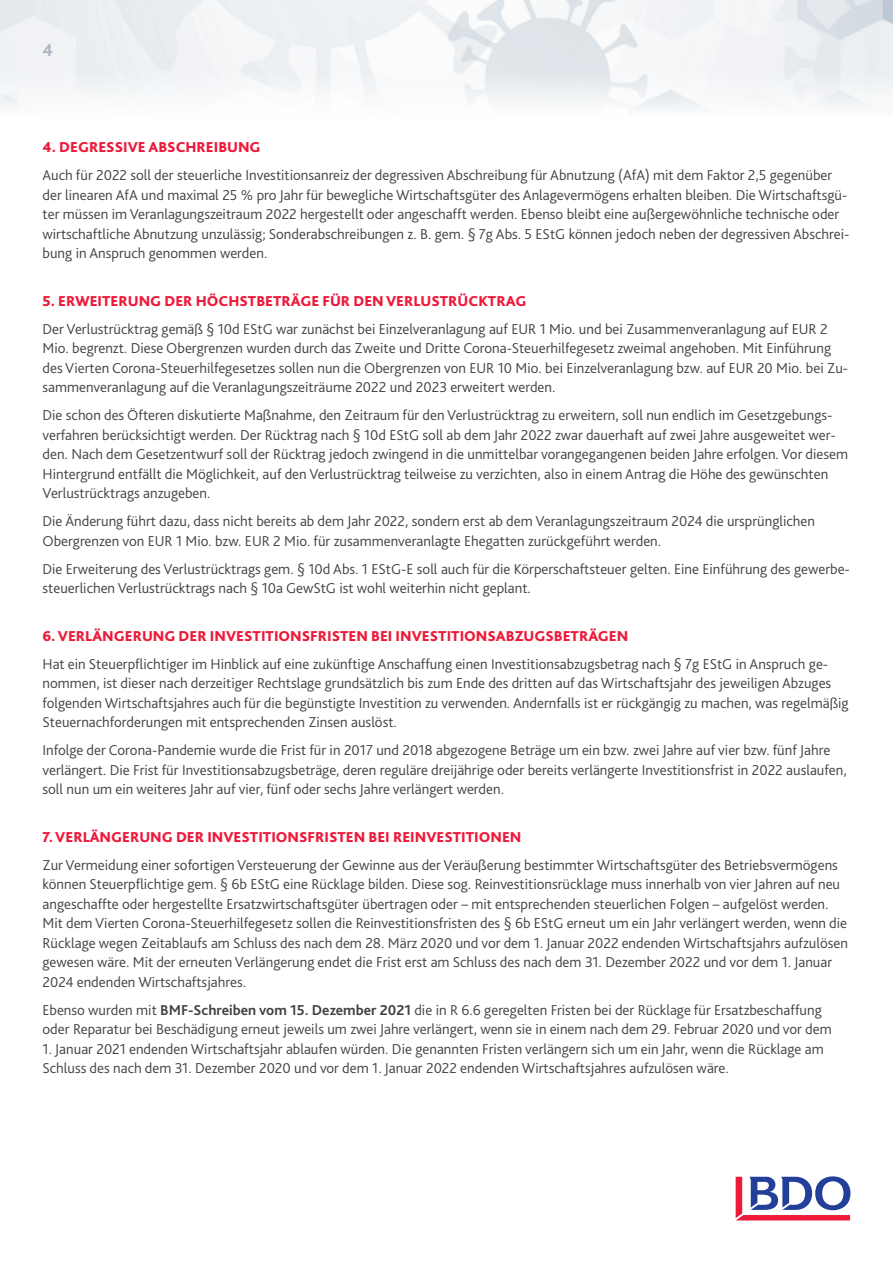
<style>
.page{position:relative;width:893px;height:1263px;background:#fff}
.page>*{position:absolute;margin:0;border:0;box-sizing:border-box;transform-origin:0 0}
.Adress_field_envelop{font:700 18px "Bliss Pro";color:#a9b2be}
.Body_text{font:300 15px/19.5px "Bliss Pro";color:#414140}
.Subheading_level_1{font:800 15px "Bliss Pro";color:#ed1a3a}
.s1{font-weight:700}
</style>
<div class="page">
<img style="left:0;top:0;width:893px;height:56px">
<svg style="left:736px;top:1176px;width:114px;height:44px"></svg>
<p class="Adress_field_envelop" style="left:43px;top:39px;width:12px">4</p>
<p class="Subheading_level_1" style="left:43px;top:138px;width:220px">4. DEGRESSIVE ABSCHREIBUNG</p>
<p class="Body_text" style="left:43px;top:165px;width:808px">Auch für 2022 soll der steuerliche Investitionsanreiz der degressiven Abschreibung für Abnutzung (AfA) mit dem Faktor 2,5 gegenüber der linearen AfA und maximal 25 % pro Jahr für bewegliche Wirtschaftsgüter des Anlagevermögens erhalten bleiben. Die Wirtschaftsgü&shy;ter müssen im Veranlagungszeitraum 2022 hergestellt oder angeschafft werden. Ebenso bleibt eine außergewöhnliche technische oder wirtschaftliche Abnutzung unzulässig; Sonderabschreibungen z. B. gem. § 7g Abs. 5 EStG können jedoch neben der degressiven Abschrei&shy;bung in Anspruch genommen werden.</p>
<p class="Subheading_level_1" style="left:43px;top:291px;width:485px">5. ERWEITERUNG DER HÖCHSTBETRÄGE FÜR DEN VERLUSTRÜCKTRAG</p>
<p class="Body_text" style="left:43px;top:318px;width:807px">Der Verlustrücktrag gemäß § 10d EStG war zunächst bei Einzelveranlagung auf EUR 1 Mio. und bei Zusammenveranlagung auf EUR 2<br>Mio. begrenzt. Diese Obergrenzen wurden durch das Zweite und Dritte Corona-Steuerhilfegesetz zweimal angehoben. Mit Einführung des Vierten Corona-Steuerhilfegesetzes sollen nun die Obergrenzen von EUR 10 Mio. bei Einzelveranlagung bzw. auf EUR 20 Mio. bei Zu&shy;sammenveranlagung auf die Veranlagungszeiträume 2022 und 2023 erweitert werden.</p>
<p class="Body_text" style="left:43px;top:405px;width:807px">Die schon des Öfteren diskutierte Maßnahme, den Zeitraum für den Verlustrücktrag zu erweitern, soll nun endlich im Gesetzgebungs&shy;verfahren berücksichtigt werden. Der Rücktrag nach § 10d EStG soll ab dem Jahr 2022 zwar dauerhaft auf zwei Jahre ausgeweitet wer&shy;den. Nach dem Gesetzentwurf soll der Rücktrag jedoch zwingend in die unmittelbar vorangegangenen beiden Jahre erfolgen. Vor diesem Hintergrund entfällt die Möglichkeit, auf den Verlustrücktrag teilweise zu verzichten, also in einem Antrag die Höhe des gewünschten Verlustrücktrags anzugeben.</p>
<p class="Body_text" style="left:43px;top:511px;width:774px">Die Änderung führt dazu, dass nicht bereits ab dem Jahr 2022, sondern erst ab dem Veranlagungszeitraum 2024 die ursprünglichen<br>Obergrenzen von EUR 1 Mio. bzw. EUR 2 Mio. für zusammenveranlagte Ehegatten zurückgeführt werden.</p>
<p class="Body_text" style="left:43px;top:559px;width:809px">Die Erweiterung des Verlustrücktrags gem. § 10d Abs. 1 EStG-E soll auch für die Körperschaftsteuer gelten. Eine Einführung des gewerbe&shy;steuerlichen Verlustrücktrags nach § 10a GewStG ist wohl weiterhin nicht geplant.</p>
<p class="Subheading_level_1" style="left:43px;top:626px;width:587px">6. VERLÄNGERUNG DER INVESTITIONSFRISTEN BEI INVESTITIONSABZUGSBETRÄGEN</p>
<p class="Body_text" style="left:43px;top:654px;width:808px">Hat ein Steuerpflichtiger im Hinblick auf eine zukünftige Anschaffung einen Investitionsabzugsbetrag nach § 7g EStG in Anspruch ge&shy;nommen, ist dieser nach derzeitiger Rechtslage grundsätzlich bis zum Ende des dritten auf das Wirtschaftsjahr des jeweiligen Abzuges folgenden Wirtschaftsjahres auch für die begünstigte Investition zu verwenden. Andernfalls ist er rückgängig zu machen, was regelmäßig Steuernachforderungen mit entsprechenden Zinsen auslöst.</p>
<p class="Body_text" style="left:43px;top:740px;width:806px">Infolge der Corona-Pandemie wurde die Frist für in 2017 und 2018 abgezogene Beträge um ein bzw. zwei Jahre auf vier bzw. fünf Jahre verlängert. Die Frist für Investitionsabzugsbeträge, deren reguläre dreijährige oder bereits verlängerte Investitionsfrist in 2022 auslaufen, soll nun um ein weiteres Jahr auf vier, fünf oder sechs Jahre verlängert werden.</p>
<p class="Subheading_level_1" style="left:43px;top:827px;width:480px">7. VERLÄNGERUNG DER INVESTITIONSFRISTEN BEI REINVESTITIONEN</p>
<p class="Body_text" style="left:43px;top:855px;width:807px">Zur Vermeidung einer sofortigen Versteuerung der Gewinne aus der Veräußerung bestimmter Wirtschaftsgüter des Betriebsvermögens können Steuerpflichtige gem. § 6b EStG eine Rücklage bilden. Diese sog. Reinvestitionsrücklage muss innerhalb von vier Jahren auf neu angeschaffte oder hergestellte Ersatzwirtschaftsgüter übertragen oder – mit entsprechenden steuerlichen Folgen – aufgelöst werden.<br>Mit dem Vierten Corona-Steuerhilfegesetz sollen die Reinvestitionsfristen des § 6b EStG erneut um ein Jahr verlängert werden, wenn die Rücklage wegen Zeitablaufs am Schluss des nach dem 28. März 2020 und vor dem 1. Januar 2022 endenden Wirtschaftsjahrs aufzulösen gewesen wäre. Mit der erneuten Verlängerung endet die Frist erst am Schluss des nach dem 31. Dezember 2022 und vor dem 1. Januar 2024 endenden Wirtschaftsjahres.</p>
<p class="Body_text" style="left:43px;top:1000px;width:791px">Ebenso wurden mit <span class="s1">BMF-Schreiben vom 15. Dezember 2021</span> die in R 6.6 geregelten Fristen bei der Rücklage für Ersatzbeschaffung oder Reparatur bei Beschädigung erneut jeweils um zwei Jahre verlängert, wenn sie in einem nach dem 29. Februar 2020 und vor dem</p>
<p class="Body_text" style="left:43px;top:1039px;width:783px">1. Januar 2021 endenden Wirtschaftsjahr ablaufen würden. Die genannten Fristen verlängern sich um ein Jahr, wenn die Rücklage am<br>Schluss des nach dem 31. Dezember 2020 und vor dem 1. Januar 2022 endenden Wirtschaftsjahres aufzulösen wäre.</p>
</div>
